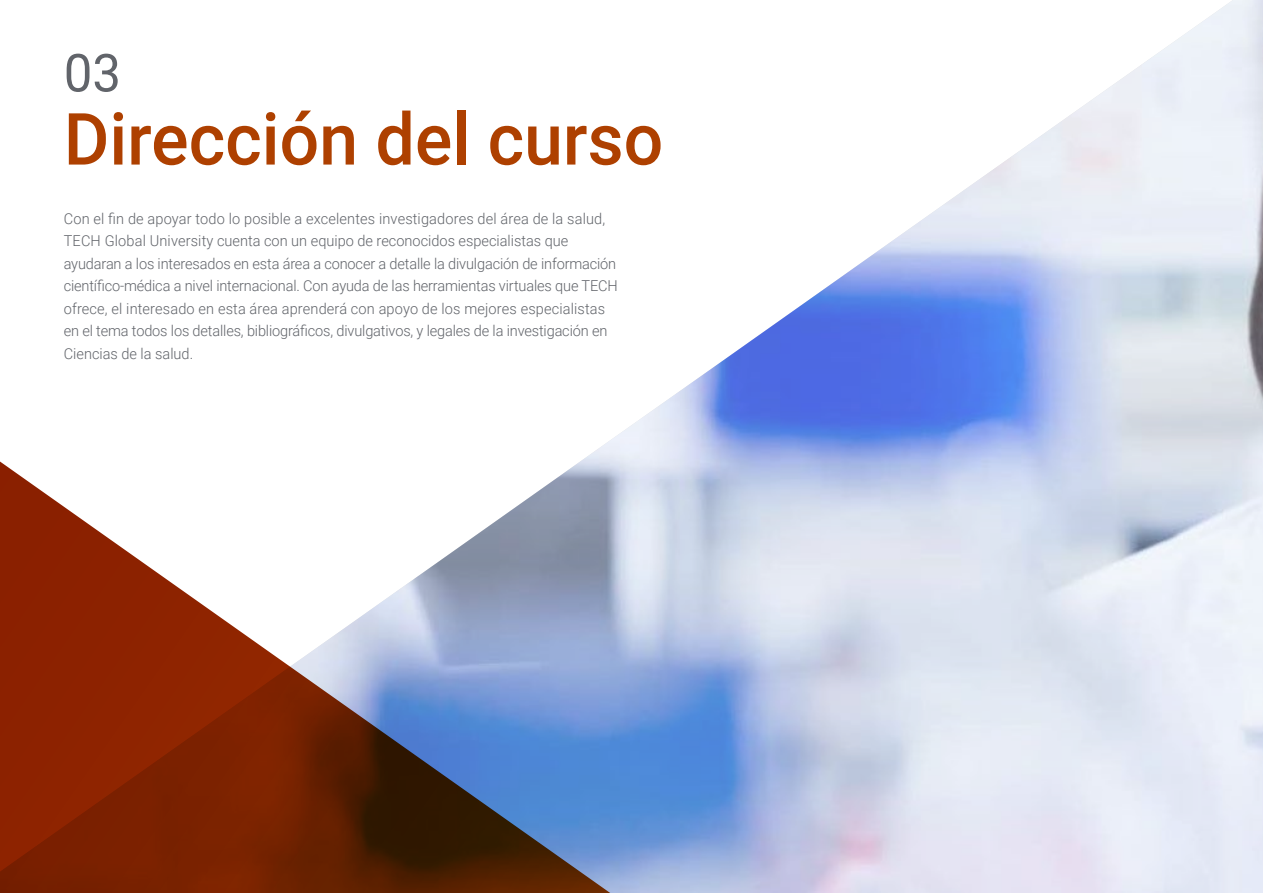
<style>
.page{position:relative;width:1263px;height:893px;background:#fff}
.page>*{position:absolute;margin:0;border:0;box-sizing:border-box;transform-origin:0 0}
.t1{font:500 72px "Roboto";color:#ae4000}
.t2{font:52.5px "Roboto";color:#61646a}
.t3{font:300 15px/22.5px "Roboto";letter-spacing:-.01em;color:#61646a}
</style>
<div class="page">
<img style="left:602px;top:0;width:661px;height:893px">
<svg style="left:0;top:446px;width:640px;height:447px"></svg>
<h2 class="t2" style="left:64px;top:36px;width:59px">03</h2>
<h1 class="t1" style="left:64px;top:89px;width:601px">Dirección del curso</h1>
<p class="t3" style="left:64px;top:207px;width:555px">Con el fin de apoyar todo lo posible a excelentes investigadores del área de la salud, TECH Global University cuenta con un equipo de reconocidos especialistas que ayudaran a los interesados en esta área a conocer a detalle la divulgación de información científico-médica a nivel internacional. Con ayuda de las herramientas virtuales que TECH ofrece, el interesado en esta área aprenderá con apoyo de los mejores especialistas en el tema todos los detalles, bibliográficos, divulgativos, y legales de la investigación en Ciencias de la salud.</p>
</div>
